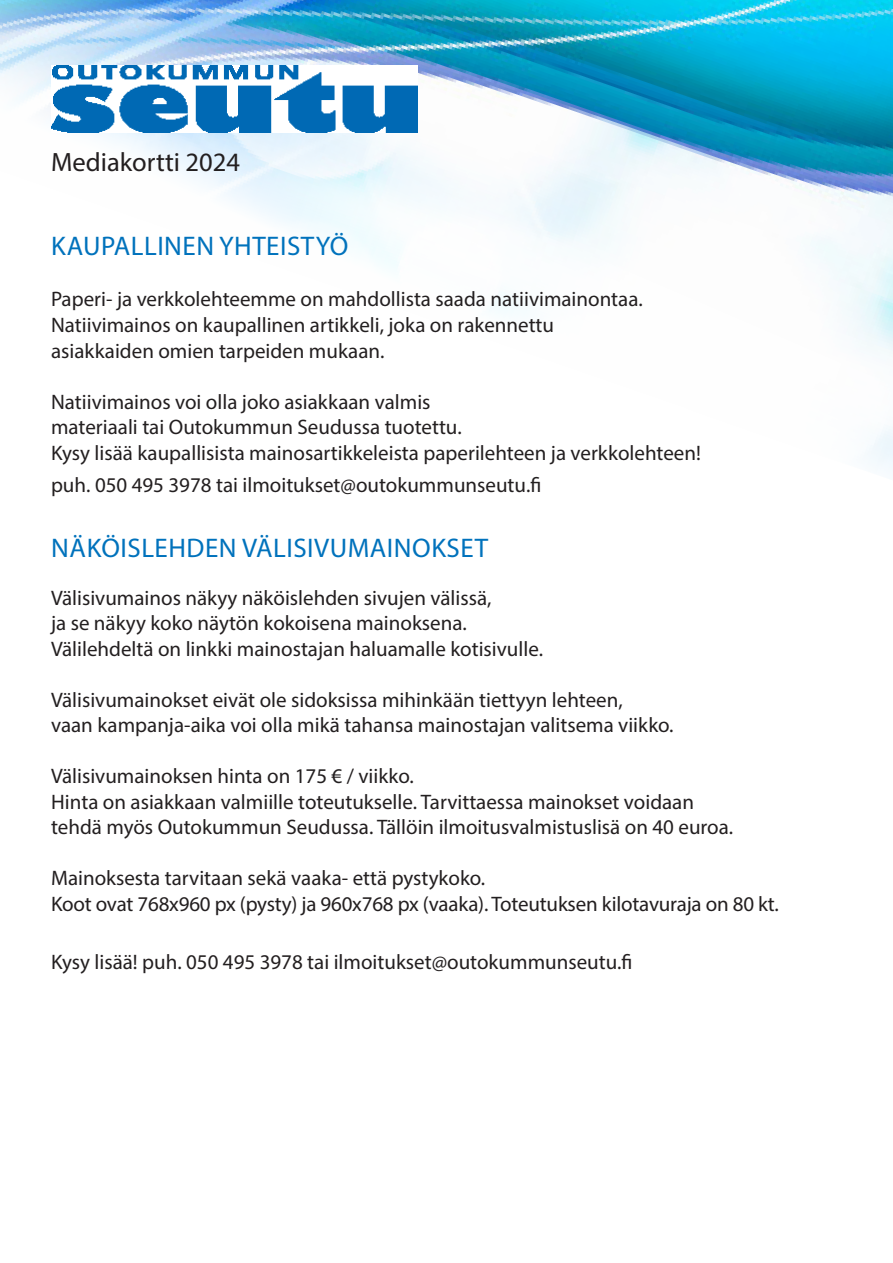
<style>
.page{position:relative;width:893px;height:1263px;background:#fff}
.page>*{position:absolute;margin:0;border:0;box-sizing:border-box;transform-origin:0 0}
.t1{font:27px "Myriad Pro";letter-spacing:.02em;color:#0072bc}
.t2{font:26.55px "Myriad Pro";color:#231f20}
.t3{font:21px "Myriad Pro";color:#231f20}
</style>
<div class="page">
<img style="left:0;top:0;width:893px;height:472px">
<img style="left:51px;top:66px;width:366px;height:67px">
<p class="t2" style="left:51px;top:146px;width:191px">Mediakortti 2024</p>
<p class="t1" style="left:51px;top:230px;width:299px">KAUPALLINEN YHTEISTYÖ</p>
<p class="t3" style="left:51px;top:286px;width:593px">Paperi- ja verkkolehteemme on mahdollista saada natiivimainontaa.</p>
<p class="t3" style="left:51px;top:312px;width:505px">Natiivimainos on kaupallinen artikkeli, joka on rakennettu</p>
<p class="t3" style="left:51px;top:337px;width:335px">asiakkaiden omien tarpeiden mukaan.</p>
<p class="t3" style="left:51px;top:388px;width:381px">Natiivimainos voi olla joko asiakkaan valmis</p>
<p class="t3" style="left:51px;top:414px;width:412px">materiaali tai Outokummun Seudussa tuotettu.</p>
<p class="t3" style="left:51px;top:439px;width:651px">Kysy lisää kaupallisista mainosartikkeleista paperilehteen ja verkkolehteen!</p>
<p class="t3" style="left:51px;top:472px;width:492px">puh. 050 495 3978 tai ilmoitukset@outokummunseutu.fi</p>
<p class="t1" style="left:51px;top:531px;width:438px">NÄKÖISLEHDEN VÄLISIVUMAINOKSET</p>
<p class="t3" style="left:51px;top:585px;width:442px">Välisivumainos näkyy näköislehden sivujen välissä,</p>
<p class="t3" style="left:51px;top:610px;width:417px">ja se näkyy koko näytön kokoisena mainoksena.</p>
<p class="t3" style="left:51px;top:636px;width:494px">Välilehdeltä on linkki mainostajan haluamalle kotisivulle.</p>
<p class="t3" style="left:51px;top:687px;width:573px">Välisivumainokset eivät ole sidoksissa mihinkään tiettyyn lehteen,</p>
<p class="t3" style="left:51px;top:712px;width:624px">vaan kampanja-aika voi olla mikä tahansa mainostajan valitsema viikko.</p>
<p class="t3" style="left:51px;top:763px;width:364px">Välisivumainoksen hinta on 175 € / viikko.</p>
<p class="t3" style="left:51px;top:789px;width:644px">Hinta on asiakkaan valmiille toteutukselle. Tarvittaessa mainokset voidaan</p>
<p class="t3" style="left:51px;top:814px;width:684px">tehdä myös Outokummun Seudussa. Tällöin ilmoitusvalmistuslisä on 40 euroa.</p>
<p class="t3" style="left:51px;top:865px;width:436px">Mainoksesta tarvitaan sekä vaaka- että pystykoko.</p>
<p class="t3" style="left:51px;top:891px;width:729px">Koot ovat 768x960 px (pysty) ja 960x768 px (vaaka). Toteutuksen kilotavuraja on 80 kt.</p>
<p class="t3" style="left:51px;top:949px;width:583px">Kysy lisää! puh. 050 495 3978 tai ilmoitukset@outokummunseutu.fi</p>
</div>
